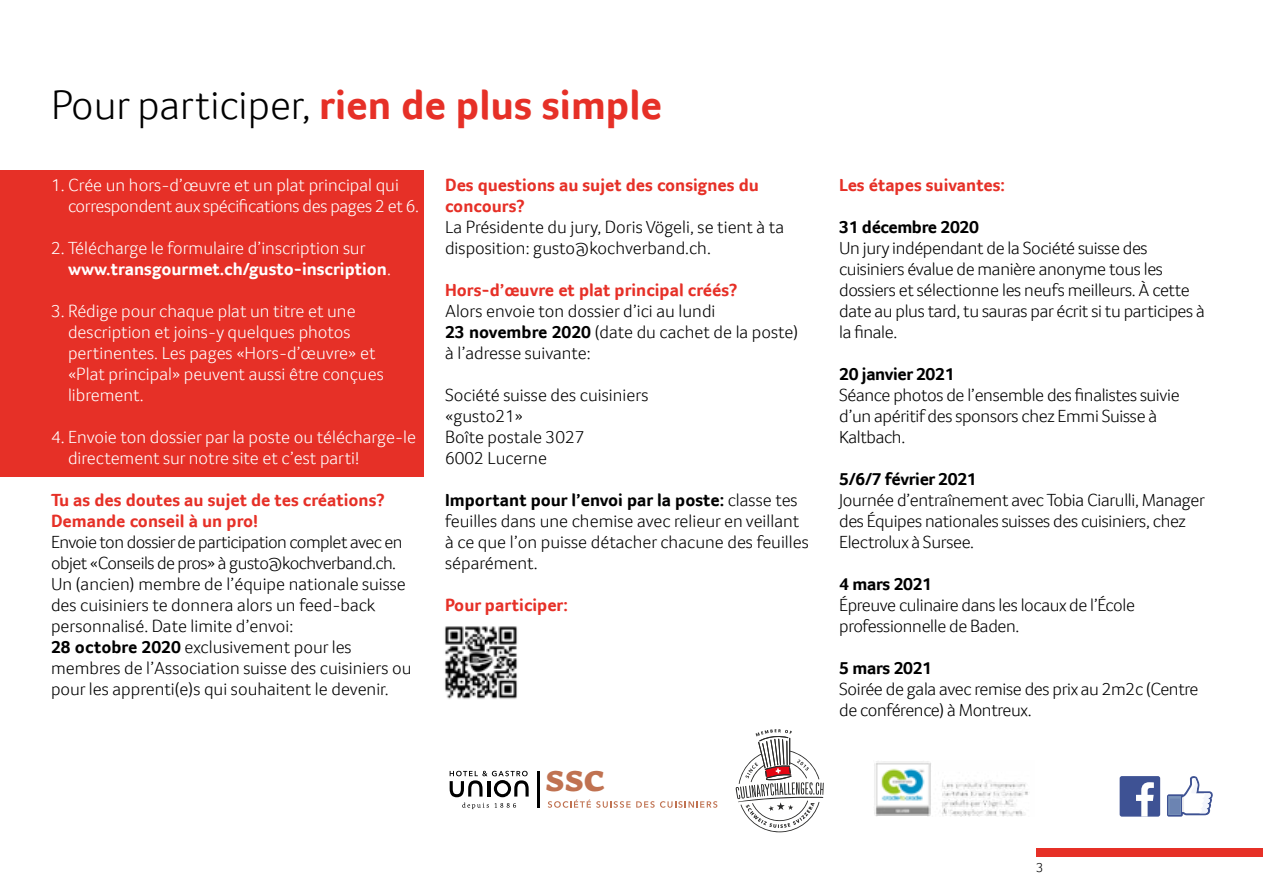
<style>
.page{position:relative;width:1263px;height:893px;background:#fff}
.page>*{position:absolute;margin:0;border:0;box-sizing:border-box;transform-origin:0 0}
.t1{font:700 42px "Transgourmet";color:#e63027}
.t2{font:700 42px "Premiera";color:#c07251}
.t3{font:300 18px/21px "Transgourmet";color:#000}
.t4{font:300 18px/21px "Transgourmet";letter-spacing:-.02em;color:#000}
.t5{font:300 18px/21px "Transgourmet";color:#fff}
.t6{font:700 18px/21px "Transgourmet";color:#e63027}
.t7{font:300 18px/21px "Transgourmet";letter-spacing:-.02em;color:#fff}
.t8{font:700 18px "Transgourmet";letter-spacing:-.02em;color:#000}
.t9{font:300 13.5px "Transgourmet";color:#000}
.s1{font-weight:300;color:#000}
.s2{font-weight:700}
</style>
<div class="page">
<div style="left:1036px;top:848px;width:227px;height:8px;background:#e63027"></div>
<div style="left:0;top:170px;width:424px;height:307px;background:#e63027"></div>
<div style="left:1120px;top:776px;width:40px;height:41px;background:#3e5294;border-radius:2px"></div>
<svg style="left:1136px;top:782px;width:18px;height:35px"></svg>
<svg style="left:1167px;top:776px;width:46px;height:41px"></svg>
<svg style="left:736px;top:729px;width:88px;height:103px"></svg>
<img style="left:874px;top:761px;width:154px;height:56px">
<svg style="left:548px;top:800px;width:169px;height:8px"></svg>
<hr style="left:537px;top:771px;width:2px;height:37px;background:#000">
<svg style="left:462px;top:803px;width:27px;height:6px"></svg>
<svg style="left:495px;top:803px;width:21px;height:5px"></svg>
<svg style="left:450px;top:771px;width:79px;height:26px"></svg>
<img style="left:445px;top:626px;width:72px;height:73px">
<p class="t1" style="left:51px;top:80px;width:613px"><span class="s1">Pour participer,</span> rien de plus simple</p>
<p class="t7" style="left:68px;top:175px;width:352px;text-indent:-17px">1. Crée un hors-d’œuvre et un plat principal qui correspondent aux spécifications des pages 2 et 6.</p>
<p class="t5" style="left:68px;top:238px;width:324px;text-indent:-17px">2. Télécharge le formulaire d’inscription sur <span class="s2">www.transgourmet.ch/gusto-inscription</span>.</p>
<p class="t5" style="left:68px;top:301px;width:317px;text-indent:-17px">3. Rédige pour chaque plat un titre et une description et joins-y quelques photos pertinentes. Les pages «Hors-d’œuvre» et «Plat principal» peuvent aussi être conçues librement.</p>
<p class="t5" style="left:68px;top:427px;width:349px;text-indent:-17px">4. Envoie ton dossier par la poste ou télécharge-le directement sur notre site et c’est parti!</p>
<p class="t6" style="left:51px;top:489px;width:335px">Tu as des doutes au sujet de tes créations?<br>Demande conseil à un pro!</p>
<p class="t3" style="left:51px;top:532px;width:362px">Envoie ton dossier de participation complet avec en objet «Conseils de pros» à gusto@kochverband.ch.<br>Un (ancien) membre de l’équipe nationale suisse des cuisiniers te donnera alors un feed-back personnalisé. Date limite d’envoi:<br><span class="s2">28 octobre 2020</span> exclusivement pour les membres de l’Association suisse des cuisiniers ou pour les apprenti(e)s qui souhaitent le devenir.</p>
<p class="t6" style="left:445px;top:174px;width:315px">Des questions au sujet des consignes du concours?</p>
<p class="t3" style="left:445px;top:217px;width:340px">La Présidente du jury, Doris Vögeli, se tient à ta disposition: gusto@kochverband.ch.</p>
<p class="t6" style="left:445px;top:279px;width:294px">Hors-d’œuvre et plat principal créés?</p>
<p class="t3" style="left:445px;top:301px;width:355px">Alors envoie ton dossier d’ici au lundi<br><span class="s2">23 novembre 2020</span> (date du cachet de la poste) à l’adresse suivante:</p>
<p class="t3" style="left:445px;top:385px;width:205px">Société suisse des cuisiniers</p>
<p class="t3" style="left:445px;top:406px;width:80px">«gusto21»</p>
<p class="t3" style="left:445px;top:427px;width:141px">Boîte postale 3027</p>
<p class="t3" style="left:445px;top:448px;width:103px">6002 Lucerne</p>
<p class="t3" style="left:445px;top:490px;width:365px"><span class="s2">Important pour l’envoi par la poste:</span> classe tes feuilles dans une chemise avec relieur en veillant à ce que l’on puisse détacher chacune des feuilles séparément.</p>
<p class="t6" style="left:445px;top:594px;width:124px">Pour participer:</p>
<p class="t2" style="left:545px;top:750px;width:61px">ssc</p>
<p class="t6" style="left:839px;top:174px;width:167px">Les étapes suivantes:</p>
<p class="t8" style="left:839px;top:217px;width:141px">31 décembre 2020</p>
<p class="t4" style="left:839px;top:238px;width:367px">Un jury indépendant de la Société suisse des cuisiniers évalue de manière anonyme tous les dossiers et sélectionne les neufs meilleurs. À cette date au plus tard, tu sauras par écrit si tu participes à la finale.</p>
<p class="t8" style="left:839px;top:364px;width:117px">20 janvier 2021</p>
<p class="t4" style="left:839px;top:385px;width:342px">Séance photos de l’ensemble des finalistes suivie d’un apéritif des sponsors chez Emmi Suisse à<br>Kaltbach.</p>
<p class="t8" style="left:839px;top:469px;width:139px">5/6/7 février 2021</p>
<p class="t4" style="left:839px;top:490px;width:367px">Journée d’entraînement avec Tobia Ciarulli, Manager des Équipes nationales suisses des cuisiniers, chez<br>Electrolux à Sursee.</p>
<p class="t8" style="left:839px;top:574px;width:94px">4 mars 2021</p>
<p class="t4" style="left:839px;top:595px;width:297px">Épreuve culinaire dans les locaux de l’École professionnelle de Baden.</p>
<p class="t8" style="left:839px;top:658px;width:94px">5 mars 2021</p>
<p class="t4" style="left:839px;top:679px;width:361px">Soirée de gala avec remise des prix au 2m2c (Centre de conférence) à Montreux.</p>
<p class="t9" style="left:1036px;top:859px;width:9px">3</p>
</div>
